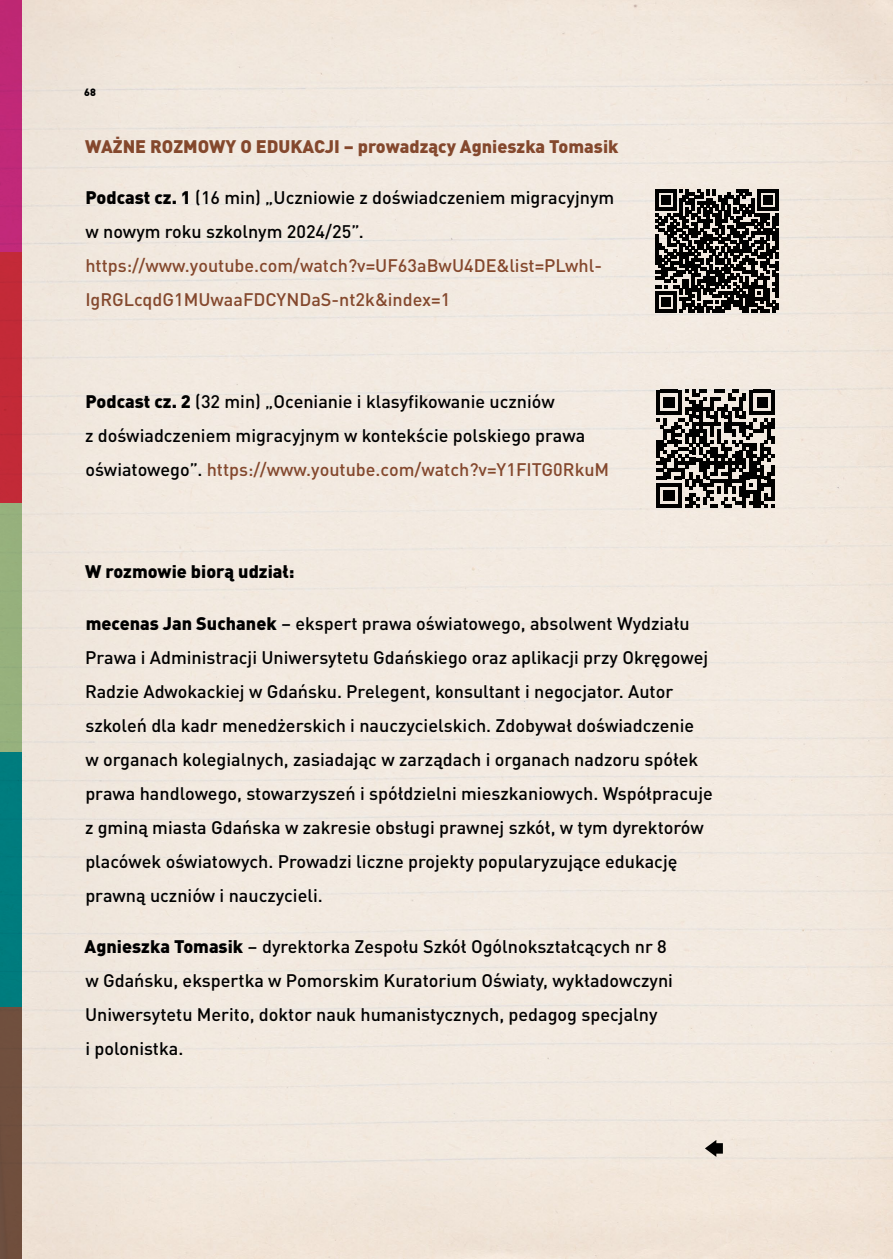
<style>
.page{position:relative;width:893px;height:1259px;background:#fff}
.page>*{position:absolute;margin:0;border:0;box-sizing:border-box;transform-origin:0 0}
.t1{font:500 18px/34px "DIN Pro Pl";color:#000}
.t2{font:500 18px/34px "DIN Pro Pl";color:#84482d}
.t3{font:900 18px "DIN Pro";color:#84482d}
.t4{font:900 18px "DIN Pro";color:#000}
.t5{font:900 10.5px "DIN Pro";color:#000}
.s1{font-family:"DIN Pro";font-weight:900}
.s2{color:#84482d}
</style>
<div class="page">
<div style="left:21px;top:0;width:872px;height:1259px;background:#f2e9df"></div>
<img style="left:701px;top:1134px;width:30px;height:29px">
<div style="left:0;top:0;width:21px;height:252px;background:#c02877"></div>
<div style="left:0;top:252px;width:21px;height:251px;background:#c22a37"></div>
<div style="left:0;top:503px;width:21px;height:252px;background:#96b07d"></div>
<div style="left:0;top:752px;width:21px;height:255px;background:#007c7e"></div>
<div style="left:0;top:1007px;width:21px;height:252px;background:#704f3e"></div>
<svg style="left:656px;top:189px;width:123px;height:123px;background:#605c59"></svg>
<svg style="left:656px;top:390px;width:119px;height:118px;background:#66625e"></svg>
<p class="t5" style="left:84px;top:85px;width:13px">68</p>
<p class="t3" style="left:85px;top:134px;width:535px">WAŻNE ROZMOWY O EDUKACJI – prowadzący Agnieszka Tomasik</p>
<p class="t1" style="left:85px;top:179px;width:530px"><span class="s1">Podcast cz. 1</span> (16 min) „Uczniowie z doświadczeniem migracyjnym w nowym roku szkolnym 2024/25”.</p>
<p class="t2" style="left:85px;top:247px;width:518px">https://www.youtube.com/watch?v=UF63aBwU4DE&amp;list=PLwhl-<br>IgRGLcqdG1MUwaaFDCYNDaS-nt2k&amp;index=1</p>
<p class="t1" style="left:85px;top:384px;width:526px"><span class="s1">Podcast cz. 2</span> (32 min) „Ocenianie i klasyfikowanie uczniów<br>z doświadczeniem migracyjnym w kontekście polskiego prawa oświatowego”. <span class="s2">https://www.youtube.com/watch?v=Y1FITG0RkuM</span></p>
<p class="t4" style="left:85px;top:560px;width:211px">W rozmowie biorą udział:</p>
<p class="t1" style="left:85px;top:605px;width:629px"><span class="s1">mecenas Jan Suchanek</span> – ekspert prawa oświatowego, absolwent Wydziału Prawa i Administracji Uniwersytetu Gdańskiego oraz aplikacji przy Okręgowej Radzie Adwokackiej w Gdańsku. Prelegent, konsultant i negocjator. Autor szkoleń dla kadr menedżerskich i nauczycielskich. Zdobywał doświadczenie<br>w organach kolegialnych, zasiadając w zarządach i organach nadzoru spółek prawa handlowego, stowarzyszeń i spółdzielni mieszkaniowych. Współpracuje z gminą miasta Gdańska w zakresie obsługi prawnej szkół, w tym dyrektorów placówek oświatowych. Prowadzi liczne projekty popularyzujące edukację prawną uczniów i nauczycieli.</p>
<p class="t1" style="left:85px;top:928px;width:590px"><span class="s1">Agnieszka Tomasik</span> – dyrektorka Zespołu Szkół Ogólnokształcących nr 8 w Gdańsku, ekspertka w Pomorskim Kuratorium Oświaty, wykładowczyni Uniwersytetu Merito, doktor nauk humanistycznych, pedagog specjalny<br>i polonistka.</p>
</div>
